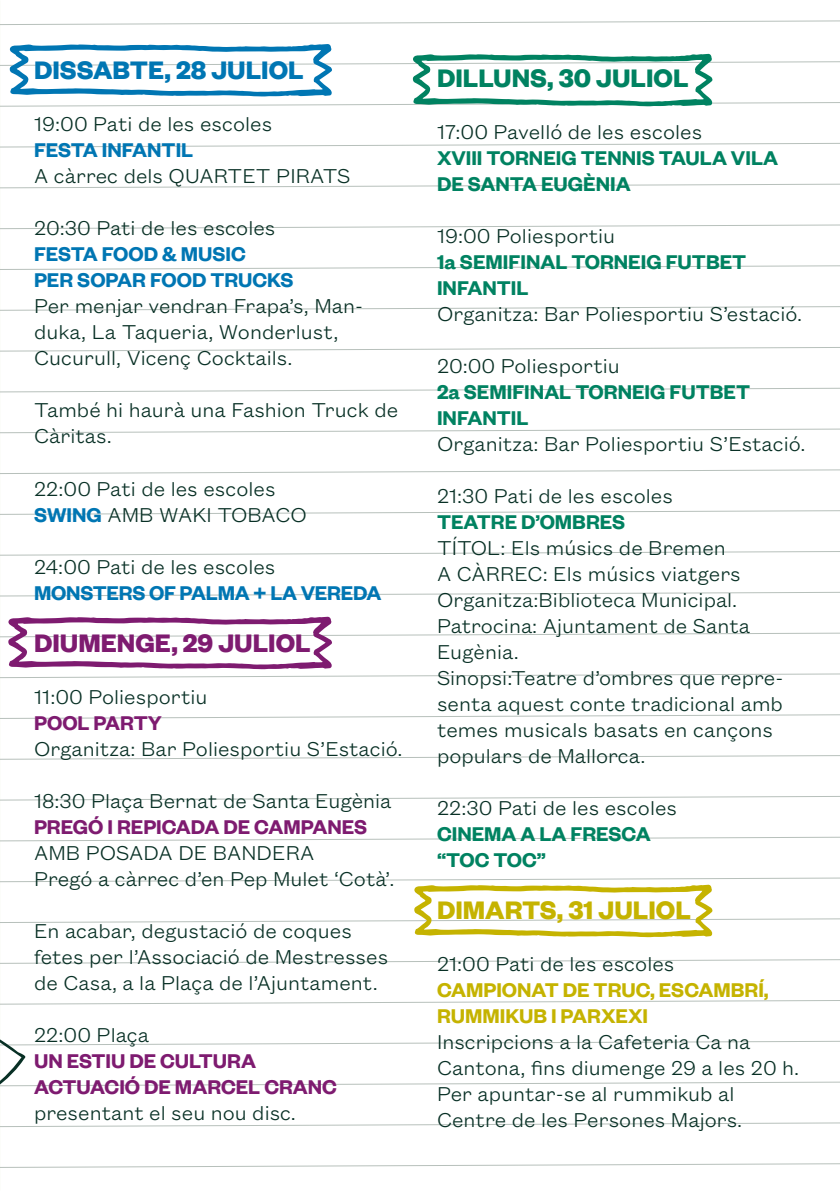
<style>
.page{position:relative;width:840px;height:1191px;background:#fff}
.page>*{position:absolute;margin:0;border:0;box-sizing:border-box;transform-origin:0 0}
.t1{font:700 28px "Founders Grotesk";color:#0076b3}
.t2{font:700 28px "Founders Grotesk";color:#7e1b70}
.t3{font:700 28px "Founders Grotesk";color:#008261}
.t4{font:700 28px "Founders Grotesk";color:#c5b300}
.t5{font:300 22px/26px "Founders Grotesk Text";color:#083025}
.t6{font:600 22px/26px "Founders Grotesk";color:#008261}
.t7{font:600 22px/26px "Founders Grotesk";letter-spacing:-.01em;color:#0076b3}
.t8{font:600 22px/26px "Founders Grotesk";color:#7e1b70}
.t9{font:600 22px/26px "Founders Grotesk";color:#c5b300}
.s1{font-family:"Founders Grotesk";font-weight:600;color:#0076b3}
</style>
<div class="page">
<svg style="left:0;top:20px;width:839px;height:6px"></svg>
<svg style="left:0;top:143px;width:839px;height:5px"></svg>
<svg style="left:0;top:183px;width:839px;height:6px"></svg>
<svg style="left:0;top:224px;width:839px;height:6px"></svg>
<svg style="left:0;top:265px;width:839px;height:5px"></svg>
<svg style="left:0;top:306px;width:839px;height:5px"></svg>
<svg style="left:0;top:347px;width:839px;height:5px"></svg>
<svg style="left:0;top:387px;width:839px;height:6px"></svg>
<svg style="left:0;top:428px;width:839px;height:6px"></svg>
<svg style="left:0;top:469px;width:839px;height:5px"></svg>
<svg style="left:0;top:510px;width:839px;height:5px"></svg>
<svg style="left:0;top:551px;width:839px;height:5px"></svg>
<svg style="left:0;top:591px;width:839px;height:6px"></svg>
<svg style="left:0;top:714px;width:839px;height:5px"></svg>
<svg style="left:0;top:755px;width:839px;height:5px"></svg>
<svg style="left:0;top:796px;width:839px;height:5px"></svg>
<svg style="left:0;top:836px;width:839px;height:6px"></svg>
<svg style="left:0;top:959px;width:839px;height:5px"></svg>
<svg style="left:0;top:1000px;width:839px;height:5px"></svg>
<svg style="left:0;top:1039px;width:839px;height:129px"></svg>
<svg style="left:0;top:616px;width:839px;height:63px"></svg>
<svg style="left:0;top:877px;width:839px;height:60px"></svg>
<svg style="left:0;top:44px;width:839px;height:63px"></svg>
<p class="t1" style="left:34px;top:52px;width:271px">DISSABTE, 28 JULIOL</p>
<p class="t5" style="left:34px;top:110px;width:240px">19:00 Pati de les escoles</p>
<p class="t7" style="left:34px;top:136px;width:161px">FESTA INFANTIL</p>
<p class="t5" style="left:34px;top:162px;width:317px">A càrrec dels QUARTET PIRATS</p>
<p class="t5" style="left:34px;top:214px;width:243px">20:30 Pati de les escoles</p>
<p class="t7" style="left:34px;top:240px;width:261px">FESTA FOOD &amp; MUSIC<br>PER SOPAR FOOD TRUCKS</p>
<p class="t5" style="left:34px;top:292px;width:330px">Per menjar vendran Frapa’s, Man&shy;duka, La Taqueria, Wonderlust,<br>Cucurull, Vicenç Cocktails.</p>
<p class="t5" style="left:34px;top:396px;width:365px">També hi haurà una Fashion Truck de<br>Càritas.</p>
<p class="t5" style="left:34px;top:474px;width:274px">22:00 Pati de les escoles<br><span class="s1">SWING</span> AMB WAKI TOBACO</p>
<p class="t5" style="left:34px;top:552px;width:243px">24:00 Pati de les escoles</p>
<p class="t7" style="left:34px;top:578px;width:349px">MONSTERS OF PALMA + LA VEREDA</p>
<p class="t2" style="left:34px;top:624px;width:278px">DIUMENGE, 29 JULIOL</p>
<p class="t5" style="left:34px;top:682px;width:175px">11:00 Poliesportiu</p>
<p class="t8" style="left:34px;top:708px;width:129px">POOL PARTY</p>
<p class="t5" style="left:34px;top:734px;width:369px">Organitza: Bar Poliesportiu S’Estació.</p>
<p class="t5" style="left:34px;top:786px;width:359px">18:30 Plaça Bernat de Santa Eugènia</p>
<p class="t8" style="left:34px;top:812px;width:334px">PREGÓ I REPICADA DE CAMPANES</p>
<p class="t5" style="left:34px;top:838px;width:362px">AMB POSADA DE BANDERA<br>Pregó a càrrec d’en Pep Mulet ‘Cotà’.</p>
<p class="t5" style="left:34px;top:916px;width:355px">En acabar, degustació de coques fetes per l’Associació de Mestresses de Casa, a la Plaça de l’Ajuntament.</p>
<p class="t5" style="left:34px;top:1020px;width:116px">22:00 Plaça</p>
<p class="t8" style="left:34px;top:1046px;width:304px">UN ESTIU DE CULTURA<br>ACTUACIÓ DE MARCEL CRANC</p>
<p class="t5" style="left:34px;top:1098px;width:263px">presentant el seu nou disc.</p>
<p class="t3" style="left:437px;top:60px;width:253px">DILLUNS, 30 JULIOL</p>
<p class="t5" style="left:437px;top:117px;width:267px">17:00 Pavelló de les escoles</p>
<p class="t6" style="left:437px;top:144px;width:342px">XVIII TORNEIG TENNIS TAULA VILA<br>DE SANTA EUGÈNIA</p>
<p class="t5" style="left:437px;top:221px;width:180px">19:00 Poliesportiu</p>
<p class="t6" style="left:437px;top:248px;width:311px">1a SEMIFINAL TORNEIG FUTBET<br>INFANTIL</p>
<p class="t5" style="left:437px;top:299px;width:366px">Organitza: Bar Poliesportiu S’estació.</p>
<p class="t5" style="left:437px;top:351px;width:184px">20:00 Poliesportiu</p>
<p class="t6" style="left:437px;top:378px;width:314px">2a SEMIFINAL TORNEIG FUTBET<br>INFANTIL</p>
<p class="t5" style="left:437px;top:429px;width:369px">Organitza: Bar Poliesportiu S’Estació.</p>
<p class="t5" style="left:437px;top:481px;width:237px">21:30 Pati de les escoles</p>
<p class="t6" style="left:437px;top:508px;width:190px">TEATRE D’OMBRES</p>
<p class="t5" style="left:437px;top:533px;width:347px">TÍTOL: Els músics de Bremen<br>A CÀRREC: Els músics viatgers<br>Organitza:Biblioteca Municipal.<br>Patrocina: Ajuntament de Santa<br>Eugènia.<br>Sinopsi:Teatre d’ombres que repre&shy;senta aquest conte tradicional amb temes musicals basats en cançons populars de Mallorca.</p>
<p class="t5" style="left:437px;top:793px;width:241px">22:30 Pati de les escoles</p>
<p class="t6" style="left:437px;top:820px;width:215px">CINEMA A LA FRESCA “TOC TOC”</p>
<p class="t4" style="left:437px;top:892px;width:255px">DIMARTS, 31 JULIOL</p>
<p class="t5" style="left:437px;top:949px;width:239px">21:00 Pati de les escoles</p>
<p class="t9" style="left:437px;top:976px;width:333px">CAMPIONAT DE TRUC, ESCAMBRÍ,<br>RUMMIKUB I PARXEXI</p>
<p class="t5" style="left:437px;top:1027px;width:363px">Inscripcions a la Cafeteria Ca na<br>Cantona, fins diumenge 29 a les 20 h.<br>Per apuntar-se al rummikub al<br>Centre de les Persones Majors.</p>
</div>
